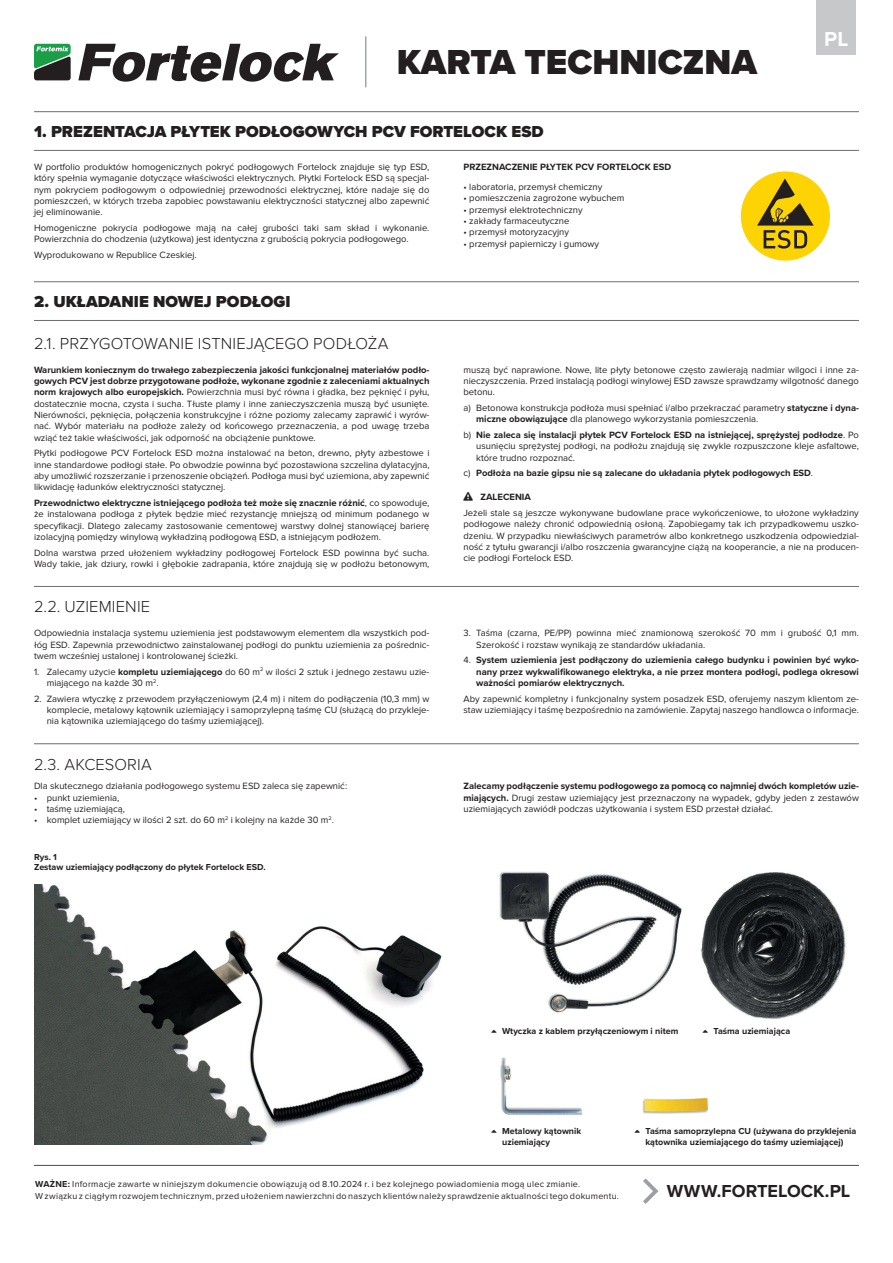
<style>
.page{position:relative;width:893px;height:1263px;background:#fff}
.page>*{position:absolute;margin:0;border:0;box-sizing:border-box;transform-origin:0 0}
.t1{font:900 36px "Proxima Nova";color:#231f20}
.t2{font:700 21px "Proxima Nova";color:#fff}
.t3{font:700 18px "Proxima Nova";color:#231f20}
.t4{font:900 16.5px "Proxima Nova";letter-spacing:.005em;color:#231f20}
.t5{font:300 16.5px "Proxima Nova";letter-spacing:.005em;color:#231f20}
.t6{font:9.45px/11.4px "Proxima Nova";color:#231f20;text-align:justify}
.t7{font:700 9.45px/11.4px "Proxima Nova";color:#231f20;text-align:justify}
.t8{font:9px/12px "Proxima Nova";letter-spacing:.025em;color:#231f20}
.t9{font:700 9px/10.8px "Proxima Nova";color:#231f20}
.s1{font-weight:700}
.s2{font-weight:400}
</style>
<div class="page">
<hr style="left:34px;top:111px;width:825px;height:1px;background:#6c6d70">
<hr style="left:34px;top:150px;width:825px;height:1px;background:#6c6d70">
<hr style="left:34px;top:281px;width:825px;height:1px;background:#6c6d70">
<hr style="left:34px;top:320px;width:825px;height:1px;background:#6c6d70">
<hr style="left:34px;top:586px;width:825px;height:1px;background:#6c6d70">
<hr style="left:34px;top:743px;width:825px;height:1px;background:#6c6d70">
<svg style="left:78px;top:44px;width:261px;height:38px"></svg>
<svg style="left:34px;top:44px;width:37px;height:36px"></svg>
<div style="left:816px;top:0;width:40px;height:55px;background:#c7c8ca"></div>
<hr style="left:365px;top:36px;width:1px;height:51px;background:#76787b">
<div style="left:741px;top:171px;width:89px;height:90px;background:#fed304;border-radius:50%"></div>
<svg style="left:757px;top:178px;width:57px;height:71px"></svg>
<hr style="left:34px;top:1165px;width:825px;height:1px;background:#4b4c4d">
<img style="left:499px;top:871px;width:347px;height:244px">
<img style="left:34px;top:884px;width:407px;height:261px">
<svg style="left:643px;top:1178px;width:15px;height:26px"></svg>
<h1 class="t1" style="left:397px;top:36px;width:362px">KARTA TECHNICZNA</h1>
<h3 class="t4" style="left:34px;top:120px;width:511px">1. PREZENTACJA PŁYTEK PODŁOGOWYCH PCV FORTELOCK ESD</h3>
<p class="t6" style="left:34px;top:161px;width:397px">W portfolio produktów homogenicznych pokryć podłogowych Fortelock znajduje się typ ESD, który spełnia wymaganie dotyczące właściwości elektrycznych. Płytki Fortelock ESD są specjal&shy;nym pokryciem podłogowym o odpowiedniej przewodności elektrycznej, które nadaje się do pomieszczeń, w których trzeba zapobiec powstawaniu elektryczności statycznej albo zapewnić jej eliminowanie.</p>
<p class="t6" style="left:34px;top:222px;width:397px">Homogeniczne pokrycia podłogowe mają na całej grubości taki sam skład i wykonanie.<br>Powierzchnia do chodzenia (użytkowa) jest identyczna z grubością pokrycia podłogowego.</p>
<p class="t6" style="left:34px;top:249px;width:164px">Wyprodukowano w Republice Czeskiej.</p>
<p class="t7" style="left:463px;top:161px;width:209px">PRZEZNACZENIE PŁYTEK PCV FORTELOCK ESD</p>
<p class="t6" style="left:463px;top:181px;width:140px">• laboratoria, przemysł chemiczny</p>
<p class="t6" style="left:463px;top:192px;width:163px">• pomieszczenia zagrożone wybuchem</p>
<p class="t6" style="left:463px;top:204px;width:121px">• przemysł elektrotechniczny</p>
<p class="t6" style="left:463px;top:215px;width:107px">• zakłady farmaceutyczne</p>
<p class="t6" style="left:463px;top:227px;width:107px">• przemysł motoryzacyjny</p>
<p class="t6" style="left:463px;top:238px;width:137px">• przemysł papierniczy i gumowy</p>
<h2 class="t2" style="left:824px;top:23px;width:26px">PL</h2>
<h3 class="t4" style="left:34px;top:290px;width:258px">2. UKŁADANIE NOWEJ PODŁOGI</h3>
<h3 class="t5" style="left:34px;top:334px;width:356px">2.1. PRZYGOTOWANIE ISTNIEJĄCEGO PODŁOŻA</h3>
<p class="t6" style="left:34px;top:364px;width:397px"><span class="s1">Warunkiem koniecznym do trwałego zabezpieczenia jakości funkcjonalnej materiałów podło&shy;gowych PCV jest dobrze przygotowane podłoże, wykonane zgodnie z zaleceniami aktualnych norm krajowych albo europejskich.</span> Powierzchnia musi być równa i gładka, bez pęknięć i pyłu, dostatecznie mocna, czysta i sucha. Tłuste plamy i inne zanieczyszczenia muszą być usunięte.<br>Nierówności, pęknięcia, połączenia konstrukcyjne i różne poziomy zalecamy zaprawić i wyrów&shy;nać. Wybór materiału na podłoże zależy od końcowego przeznaczenia, a pod uwagę trzeba wziąć też takie właściwości, jak odporność na obciążenie punktowe.</p>
<p class="t6" style="left:34px;top:448px;width:397px">Płytki podłogowe PCV Fortelock ESD można instalować na beton, drewno, płyty azbestowe i inne standardowe podłogi stałe. Po obwodzie powinna być pozostawiona szczelina dylatacyjna, aby umożliwić rozszerzanie i przenoszenie obciążeń. Podłoga musi być uziemiona, aby zapewnić likwidację ładunków elektryczności statycznej.</p>
<p class="t6" style="left:34px;top:497px;width:397px"><span class="s1">Przewodnictwo elektryczne istniejącego podłoża też może się znacznie różnić</span>, co spowoduje, że instalowana podłoga z płytek będzie mieć rezystancję mniejszą od minimum podanego w specyfikacji. Dlatego zalecamy zastosowanie cementowej warstwy dolnej stanowiącej barierę izolacyjną pomiędzy winylową wykładziną podłogową ESD, a istniejącym podłożem.</p>
<p class="t6" style="left:34px;top:547px;width:397px">Dolna warstwa przed ułożeniem wykładziny podłogowej Fortelock ESD powinna być sucha.<br>Wady takie, jak dziury, rowki i głębokie zadrapania, które znajdują się w podłożu betonowym,</p>
<h3 class="t5" style="left:34px;top:597px;width:118px">2.2. UZIEMIENIE</h3>
<p class="t6" style="left:34px;top:628px;width:397px">Odpowiednia instalacja systemu uziemienia jest podstawowym elementem dla wszystkich pod&shy;łóg ESD. Zapewnia przewodnictwo zainstalowanej podłogi do punktu uziemienia za pośrednic&shy;twem wcześniej ustalonej i kontrolowanej ścieżki.</p>
<p class="t6" style="left:47px;top:666px;width:384px;text-indent:-13px">1. Zalecamy użycie <span class="s1">kompletu uziemiającego</span> do 60 m<sup>2</sup> w ilości 2 sztuk i jednego zestawu uzie&shy;miającego na każde 30 m<sup>2</sup>.</p>
<p class="t6" style="left:47px;top:693px;width:384px;text-indent:-13px">2. Zawiera wtyczkę z przewodem przyłączeniowym (2,4 m) i nitem do podłączenia (10,3 mm) w komplecie, metalowy kątownik uziemiający i samoprzylepną taśmę CU (służącą do przykleje&shy;nia kątownika uziemiającego do taśmy uziemiającej).</p>
<h3 class="t5" style="left:34px;top:754px;width:119px">2.3. AKCESORIA</h3>
<p class="t6" style="left:34px;top:781px;width:315px">Dla skutecznego działania podłogowego systemu ESD zaleca się zapewnić:</p>
<p class="t6" style="left:34px;top:792px;width:87px">• punkt uziemienia,</p>
<p class="t6" style="left:34px;top:803px;width:93px">• taśmę uziemiającą,</p>
<p class="t6" style="left:34px;top:815px;width:301px">• komplet uziemiający w ilości 2 szt. do 60 m<sup>2</sup> i kolejny na każde 30 m<sup>2</sup>.</p>
<p class="t9" style="left:34px;top:851px;width:233px">Rys. 1<br>Zestaw uziemiający podłączony do płytek Fortelock ESD.</p>
<p class="t6" style="left:463px;top:364px;width:397px">muszą być naprawione. Nowe, lite płyty betonowe często zawierają nadmiar wilgoci i inne za&shy;nieczyszczenia. Przed instalacją podłogi winylowej ESD zawsze sprawdzamy wilgotność danego betonu.</p>
<p class="t6" style="left:476px;top:402px;width:384px;text-indent:-13px">a) Betonowa konstrukcja podłoża musi spełniać i/albo przekraczać parametry <span class="s1">statyczne i dyna&shy;miczne obowiązujące</span> dla planowego wykorzystania pomieszczenia.</p>
<p class="t6" style="left:476px;top:429px;width:384px;text-indent:-13px">b) <span class="s1">Nie zaleca się instalacji płytek PCV Fortelock ESD na istniejącej, sprężystej podłodze</span>. Po usunięciu sprężystej podłogi, na podłożu znajdują się zwykle rozpuszczone kleje asfaltowe, które trudno rozpoznać.</p>
<p class="t7" style="left:463px;top:467px;width:351px"><span class="s2">c)</span> Podłoża na bazie gipsu nie są zalecane do układania płytek podłogowych ESD<span class="s2">.</span></p>
<p class="t6" style="left:463px;top:489px;width:397px;line-height:15.6px">▼ <span class="s1">ZALECENIA<br></span>Jeżeli stale są jeszcze wykonywane budowlane prace wykończeniowe, to ułożone wykładziny</p>
<p class="t6" style="left:463px;top:518px;width:397px">podłogowe należy chronić odpowiednią osłoną. Zapobiegamy tak ich przypadkowemu uszko&shy;dzeniu. W przypadku niewłaściwych parametrów albo konkretnego uszkodzenia odpowiedzial&shy;ność z tytułu gwarancji i/albo roszczenia gwarancyjne ciążą na kooperancie, a nie na producen&shy;cie podłogi Fortelock ESD.</p>
<p class="t6" style="left:476px;top:628px;width:384px;text-indent:-13px">3. Taśma (czarna, PE/PP) powinna mieć znamionową szerokość 70 mm i grubość 0,1 mm.<br>Szerokość i rozstaw wynikają ze standardów układania.</p>
<p class="t7" style="left:476px;top:654px;width:384px;text-indent:-13px"><span class="s2">4.</span> System uziemienia jest podłączony do uziemienia całego budynku i powinien być wyko&shy;nany przez wykwalifikowanego elektryka, a nie przez montera podłogi, podlega okresowi ważności pomiarów elektrycznych.</p>
<p class="t6" style="left:463px;top:693px;width:397px">Aby zapewnić kompletny i funkcjonalny system posadzek ESD, oferujemy naszym klientom ze&shy;staw uziemiający i taśmę bezpośrednio na zamówienie. Zapytaj naszego handlowca o informacje.</p>
<p class="t6" style="left:463px;top:781px;width:397px"><span class="s1">Zalecamy podłączenie systemu podłogowego za pomocą co najmniej dwóch kompletów uzie&shy;miających.</span> Drugi zestaw uziemiający jest przeznaczony na wypadek, gdyby jeden z zestawów uziemiających zawiódł podczas użytkowania i system ESD przestał działać.</p>
<p class="t9" style="left:492px;top:1026px;width:188px">➢ Wtyczka z kablem przyłączeniowym i nitem</p>
<p class="t9" style="left:703px;top:1026px;width:89px">➢ Taśma uziemiająca</p>
<p class="t9" style="left:502px;top:1125px;width:81px;text-indent:-11px">➢ Metalowy kątownik uziemiający</p>
<p class="t9" style="left:635px;top:1125px;width:223px;text-align:center">➢ Taśma samoprzylepna CU (używana do przyklejenia kątownika uziemiającego do taśmy uziemiającej)</p>
<p class="t8" style="left:35px;top:1178px;width:585px"><span class="s1">WAŻNE:</span> Informacje zawarte w niniejszym dokumencie obowiązują od 8.10.2024 r. i bez kolejnego powiadomienia mogą ulec zmianie.<br>W związku z ciągłym rozwojem technicznym, przed ułożeniem nawierzchni do naszych klientów należy sprawdzenie aktualności tego dokumentu.</p>
<h3 class="t3" style="left:667px;top:1177px;width:185px">WWW.FORTELOCK.PL</h3>
</div>
